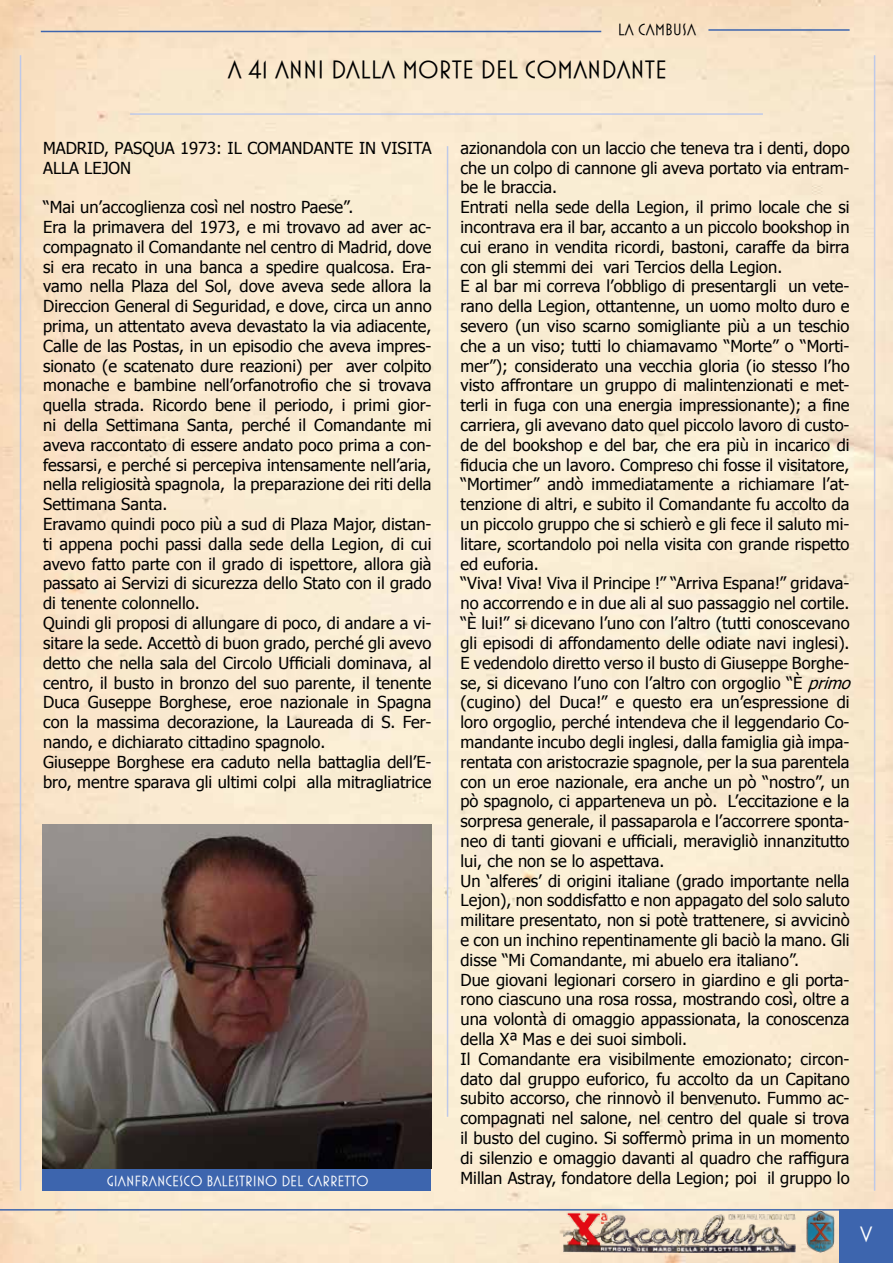
<style>
.page{position:relative;width:893px;height:1263px;background:#fff}
.page>*{position:absolute;margin:0;border:0;box-sizing:border-box;transform-origin:0 0}
.t1{font:25.5px "Mostra Three";color:#000}
.t2{font:22.5px "Mostra Three";color:#fff}
.t3{font:16.5px/19.8px "Tahoma";color:#000}
.t4{font:16.5px "Mostra Three";color:#000}
.t5{font:15px "Mostra Three";color:#fff}
.s1{font-style:italic}
</style>
<div class="page">
<img style="left:0;top:0;width:893px;height:1263px">
<hr style="left:0;top:1209px;width:893px;height:1px;background:#3d65ae">
<img style="left:561px;top:1210px;width:236px;height:43px">
<img style="left:806px;top:1210px;width:28px;height:43px">
<hr style="left:41px;top:31px;width:560px;height:1px;background:#3d65ae">
<hr style="left:708px;top:29px;width:142px;height:2px;background:#3d65ae">
<div style="left:840px;top:1210px;width:53px;height:53px;background:#3d65ae"></div>
<hr style="left:447px;top:146px;width:1px;height:971px;background:#bfc9e8">
<hr style="left:20px;top:55px;width:1px;height:1136px;background:#bfc9e8">
<hr style="left:874px;top:55px;width:1px;height:1136px;background:#bfc9e8">
<div style="left:43px;top:1168px;width:388px;height:23px;background:#3d65ae"></div>
<hr style="left:130px;top:113px;width:633px;height:2px;background:#bfc9e8">
<img style="left:43px;top:824px;width:389px;height:344px">
<p class="t4" style="left:618px;top:21px;width:80px">LA CAMBUSA</p>
<h1 class="t1" style="left:228px;top:55px;width:441px">A 41 ANNI DALLA MORTE DEL COMANDANTE</h1>
<p class="t3" style="left:43px;top:137px;width:390px">MADRID, PASQUA 1973: IL COMANDANTE IN VISITA<br>ALLA LEJON</p>
<p class="t3" style="left:43px;top:197px;width:390px">“Mai un’accoglienza così nel nostro Paese”.<br>Era la primavera del 1973, e mi trovavo ad aver ac&shy;compagnato il Comandante nel centro di Madrid, dove si era recato in una banca a spedire qualcosa. Era&shy;vamo nella Plaza del Sol, dove aveva sede allora la Direccion General di Seguridad, e dove, circa un anno prima, un attentato aveva devastato la via adiacente, Calle de las Postas, in un episodio che aveva impres&shy;sionato (e scatenato dure reazioni) per aver colpito monache e bambine nell’orfanotrofio che si trovava quella strada. Ricordo bene il periodo, i primi gior&shy;ni della Settimana Santa, perché il Comandante mi aveva raccontato di essere andato poco prima a con&shy;fessarsi, e perché si percepiva intensamente nell’aria, nella religiosità spagnola, la preparazione dei riti della Settimana Santa.<br>Eravamo quindi poco più a sud di Plaza Major, distan&shy;ti appena pochi passi dalla sede della Legion, di cui avevo fatto parte con il grado di ispettore, allora già passato ai Servizi di sicurezza dello Stato con il grado di tenente colonnello.<br>Quindi gli proposi di allungare di poco, di andare a vi&shy;sitare la sede. Accettò di buon grado, perché gli avevo detto che nella sala del Circolo Ufficiali dominava, al centro, il busto in bronzo del suo parente, il tenente Duca Guseppe Borghese, eroe nazionale in Spagna con la massima decorazione, la Laureada di S. Fer&shy;nando, e dichiarato cittadino spagnolo.<br>Giuseppe Borghese era caduto nella battaglia dell’E&shy;bro, mentre sparava gli ultimi colpi alla mitragliatrice</p>
<p class="t5" style="left:107px;top:1172px;width:264px">GIANFRANCESCO BALESTRINO DEL CARRETTO</p>
<p class="t3" style="left:460px;top:137px;width:397px">azionandola con un laccio che teneva tra i denti, dopo che un colpo di cannone gli aveva portato via entram&shy;be le braccia.<br>Entrati nella sede della Legion, il primo locale che si incontrava era il bar, accanto a un piccolo bookshop in cui erano in vendita ricordi, bastoni, caraffe da birra con gli stemmi dei vari Tercios della Legion.<br>E al bar mi correva l’obbligo di presentargli un vete&shy;rano della Legion, ottantenne, un uomo molto duro e severo (un viso scarno somigliante più a un teschio che a un viso; tutti lo chiamavamo “Morte” o “Morti&shy;mer”); considerato una vecchia gloria (io stesso l’ho visto affrontare un gruppo di malintenzionati e met&shy;terli in fuga con una energia impressionante); a fine carriera, gli avevano dato quel piccolo lavoro di custo&shy;de del bookshop e del bar, che era più in incarico di fiducia che un lavoro. Compreso chi fosse il visitatore, “Mortimer” andò immediatamente a richiamare l’at&shy;tenzione di altri, e subito il Comandante fu accolto da un piccolo gruppo che si schierò e gli fece il saluto mi&shy;litare, scortandolo poi nella visita con grande rispetto ed euforia.<br>“Viva! Viva! Viva il Principe !” “Arriva Espana!” gridava&shy;no accorrendo e in due ali al suo passaggio nel cortile. “È lui!” si dicevano l’uno con l’altro (tutti conoscevano gli episodi di affondamento delle odiate navi inglesi).<br>E vedendolo diretto verso il busto di Giuseppe Borghe&shy;se, si dicevano l’uno con l’altro con orgoglio “È <span class="s1">primo </span>(cugino) del Duca!” e questo era un’espressione di loro orgoglio, perché intendeva che il leggendario Co&shy;mandante incubo degli inglesi, dalla famiglia già impa&shy;rentata con aristocrazie spagnole, per la sua parentela con un eroe nazionale, era anche un pò “nostro”, un pò spagnolo, ci apparteneva un pò. L’eccitazione e la sorpresa generale, il passaparola e l’accorrere sponta&shy;neo di tanti giovani e ufficiali, meravigliò innanzitutto lui, che non se lo aspettava.<br>Un ‘alferes’ di origini italiane (grado importante nella Lejon), non soddisfatto e non appagato del solo saluto militare presentato, non si potè trattenere, si avvicinò e con un inchino repentinamente gli baciò la mano. Gli disse “Mi Comandante, mi abuelo era italiano”.<br>Due giovani legionari corsero in giardino e gli porta&shy;rono ciascuno una rosa rossa, mostrando così, oltre a una volontà di omaggio appassionata, la conoscenza della Xª Mas e dei suoi simboli.<br>Il Comandante era visibilmente emozionato; circon&shy;dato dal gruppo euforico, fu accolto da un Capitano subito accorso, che rinnovò il benvenuto. Fummo ac&shy;compagnati nel salone, nel centro del quale si trova il busto del cugino. Si soffermò prima in un momento di silenzio e omaggio davanti al quadro che raffigura Millan Astray, fondatore della Legion; poi il gruppo lo</p>
<h2 class="t2" style="left:860px;top:1222px;width:14px">V</h2>
</div>
